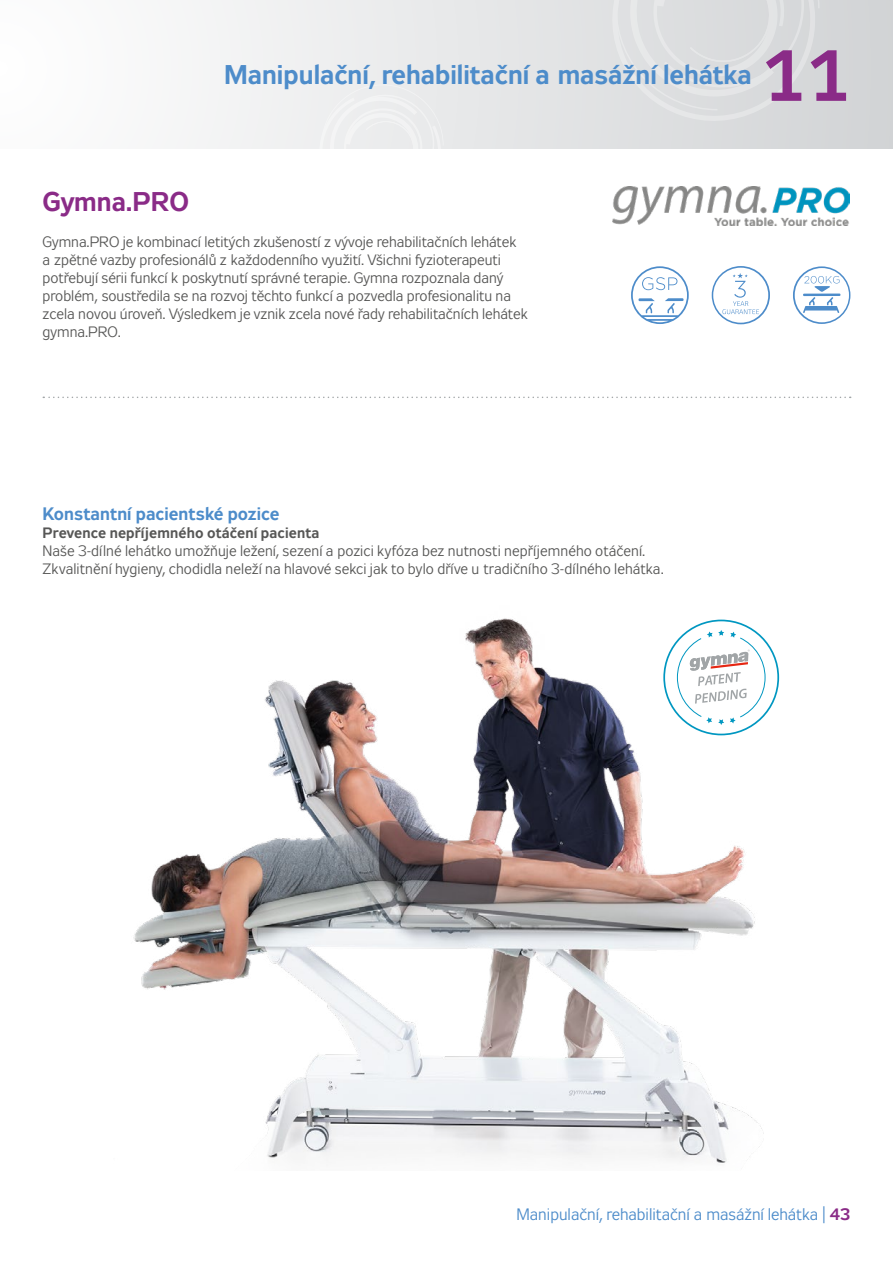
<style>
.page{position:relative;width:893px;height:1263px;background:#fff}
.page>*{position:absolute;margin:0;border:0;box-sizing:border-box;transform-origin:0 0}
.t1{font:72px "Zeppelin 33";color:#8a2b87}
.t2{font:27px "Zeppelin 33";color:#4d8cca}
.t3{font:27px "Zeppelin 33";color:#8a2b87}
.t4{font:18px "Zeppelin 33";color:#4d8cca}
.t5{font:16.5px "Zeppelin 31";color:#4d8cca}
.t6{font:15px/18px "Zeppelin 31";color:#575756}
.t7{font:15px "Zeppelin 33";letter-spacing:.01em;color:#575756}
.s1{font-family:"Zeppelin 33";color:#8a2b87}
</style>
<div class="page">
<div style="left:0;top:0;width:893px;height:149px;background:linear-gradient(to right,#fefefe,#d2d4d5)"></div>
<svg style="left:611px;top:0;width:209px;height:122px;background:#dcdedf"></svg>
<div style="left:318px;top:84px;width:126px;height:65px;background:#ecedee"></div>
<img style="left:133px;top:618px;width:647px;height:545px">
<svg style="left:43px;top:397px;width:808px;height:1px"></svg>
<img style="left:612px;top:186px;width:237px;height:40px">
<svg style="left:793px;top:266px;width:57px;height:58px"></svg>
<svg style="left:712px;top:266px;width:58px;height:58px"></svg>
<svg style="left:631px;top:266px;width:58px;height:58px"></svg>
<svg style="left:663px;top:620px;width:116px;height:115px"></svg>
<h2 class="t2" style="left:224px;top:60px;width:529px">Manipulační, rehabilitační a masážní lehátka</h2>
<h1 class="t1" style="left:761px;top:35px;width:91px">11</h1>
<h2 class="t3" style="left:43px;top:186px;width:148px">Gymna.PRO</h2>
<p class="t6" style="left:43px;top:234px;width:487px">Gymna.PRO je kombinací letitých zkušeností z vývoje rehabilitačních lehátek a zpětné vazby profesionálů z každodenního využití. Všichni fyzioterapeuti potřebují sérii funkcí k poskytnutí správné terapie. Gymna rozpoznala daný problém, soustředila se na rozvoj těchto funkcí a pozvedla profesionalitu na zcela novou úroveň. Výsledkem je vznik zcela nové řady rehabilitačních lehátek gymna.PRO.</p>
<p class="t4" style="left:43px;top:504px;width:238px">Konstantní pacientské pozice</p>
<p class="t7" style="left:43px;top:525px;width:278px">Prevence nepříjemného otáčení pacienta</p>
<p class="t6" style="left:43px;top:543px;width:623px">Naše 3-dílné lehátko umožňuje ležení, sezení a pozici kyfóza bez nutnosti nepříjemného otáčení.<br>Zkvalitnění hygieny, chodidla neleží na hlavové sekci jak to bylo dříve u tradičního 3-dílného lehátka.</p>
<p class="t5" style="left:516px;top:1206px;width:335px">Manipulační, rehabilitační a masážní lehátka | <span class="s1">43</span></p>
</div>
